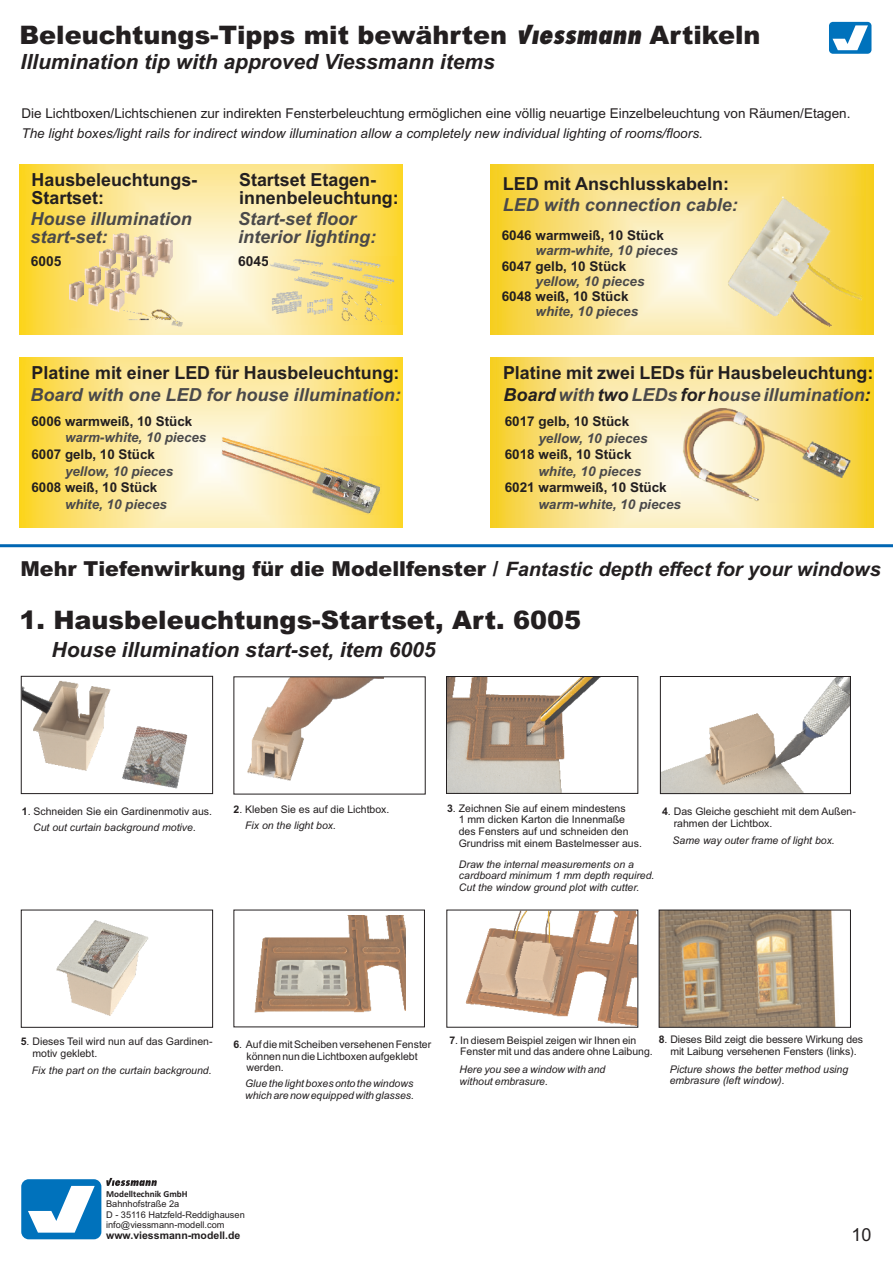
<style>
.page{position:relative;width:893px;height:1263px;background:#fff}
.page>*{position:absolute;margin:0;border:0;box-sizing:border-box;transform-origin:0 0}
.t1{font:900 25.5px "Arial";color:#231f20}
.t2{font:italic 700 21px "Arial";color:#231f20}
.t3{font:900 20.7px "Arial";color:#231f20}
.t4{font:700 18px/18.1px "Arial";color:#231f20}
.t5{font:italic 700 18px/18.1px "Arial";color:#4a494a}
.t6{font:18px "Arial";color:#231f20}
.t7{font:700 13.8px "Arial";color:#231f20}
.t8{font:700 13.5px "Arial";color:#231f20}
.t9{font:italic 700 13.5px "Arial";color:#4a494a}
.t10{font:13.5px "Arial";color:#231f20}
.t11{font:italic 13.5px "Arial";color:#231f20}
.t12{font:10.5px/11.7px "Arial";color:#231f20}
.t13{font:italic 10.5px/11.7px "Arial";color:#231f20}
.t14{font:700 10.5px "Arial";color:#231f20}
.t15{font:9.15px/10.4px "Arial";color:#231f20}
.t16{font:700 9.15px "Calibri";color:#231f20}
.s1{font-family:"Viessmann Normal";font-weight:400}
.s2{color:#231f20}
.s3{font-weight:700;font-style:italic;font-size:19.95px}
.s4{font-weight:700}
</style>
<div class="page">
<svg style="left:20px;top:357px;width:383px;height:170px;background:#fce589"></svg>
<svg style="left:20px;top:164px;width:383px;height:170px;background:#fce68c"></svg>
<img style="left:222px;top:437px;width:160px;height:77px">
<svg style="left:829px;top:22px;width:42px;height:32px"></svg>
<img style="left:69px;top:234px;width:115px;height:93px">
<svg style="left:491px;top:357px;width:382px;height:170px;background:#f9e28b"></svg>
<img style="left:681px;top:407px;width:172px;height:95px">
<svg style="left:491px;top:164px;width:382px;height:170px;background:#f9e186"></svg>
<img style="left:726px;top:196px;width:137px;height:133px">
<img style="left:269px;top:256px;width:129px;height:68px">
<svg style="left:21px;top:1178px;width:136px;height:61px"></svg>
<img style="left:661px;top:912px;width:175px;height:114px">
<div style="left:659px;top:910px;width:192px;height:118px;border:1px solid #231f20"></div>
<img style="left:23px;top:680px;width:165px;height:109px">
<div style="left:21px;top:676px;width:192px;height:118px;border:1px solid #231f20"></div>
<img style="left:247px;top:678px;width:137px;height:103px">
<img style="left:448px;top:678px;width:151px;height:114px">
<div style="left:446px;top:676px;width:192px;height:118px;border:1px solid #231f20"></div>
<img style="left:56px;top:920px;width:93px;height:96px">
<div style="left:21px;top:910px;width:192px;height:118px;border:1px solid #231f20"></div>
<img style="left:465px;top:912px;width:171px;height:113px">
<img style="left:254px;top:916px;width:151px;height:97px">
<img style="left:662px;top:678px;width:187px;height:114px">
<div style="left:660px;top:676px;width:191px;height:118px;border:1px solid #231f20"></div>
<hr style="left:0;top:544px;width:893px;height:3px;background:#0166b3">
<h1 class="t1" style="left:19px;top:25px;width:743px">Beleuchtungs-Tipps mit bewährten <span class="s1">Viessmann</span> Artikeln</h1>
<h2 class="t2" style="left:21px;top:53px;width:476px">Illumination tip with approved Viessmann items</h2>
<p class="t10" style="left:21px;top:108px;width:831px">Die Lichtboxen/Lichtschienen zur indirekten Fensterbeleuchtung ermöglichen eine völlig neuartige Einzelbeleuchtung von Räumen/Etagen.</p>
<p class="t11" style="left:21px;top:128px;width:683px">The light boxes/light rails for indirect window illumination allow a completely new individual lighting of rooms/floors.</p>
<h3 class="t4" style="left:32px;top:172px;width:167px">Hausbeleuchtungs-<br>Startset:</h3>
<h3 class="t5" style="left:31px;top:211px;width:163px">House illumination start-set:</h3>
<h3 class="t7" style="left:31px;top:256px;width:32px">6005</h3>
<h3 class="t4" style="left:239px;top:172px;width:161px">Startset Etagen&shy;innenbeleuchtung:</h3>
<h3 class="t5" style="left:238px;top:211px;width:139px">Start-set floor interior lighting:</h3>
<h3 class="t7" style="left:238px;top:256px;width:32px">6045</h3>
<h3 class="t4" style="left:32px;top:365px;width:369px">Platine mit einer LED für Hausbeleuchtung:</h3>
<h3 class="t5" style="left:31px;top:387px;width:372px">Board with one LED for house illumination:</h3>
<p class="t8" style="left:32px;top:416px;width:162px">6006 warmweiß, 10 Stück</p>
<p class="t8" style="left:32px;top:449px;width:125px">6007 gelb, 10 Stück</p>
<p class="t8" style="left:32px;top:482px;width:127px">6008 weiß, 10 Stück</p>
<p class="t9" style="left:65px;top:433px;width:143px">warm-white, 10 pieces</p>
<p class="t9" style="left:65px;top:466px;width:110px">yellow, 10 pieces</p>
<p class="t9" style="left:65px;top:499px;width:103px">white, 10 pieces</p>
<h3 class="t4" style="left:503px;top:177px;width:228px">LED mit Anschlusskabeln:</h3>
<h3 class="t5" style="left:503px;top:197px;width:237px">LED with connection cable:</h3>
<p class="t8" style="left:502px;top:231px;width:164px">6046 warmweiß, 10 Stück</p>
<p class="t8" style="left:502px;top:261px;width:126px">6047 gelb, 10 Stück</p>
<p class="t8" style="left:502px;top:291px;width:128px">6048 weiß, 10 Stück</p>
<p class="t9" style="left:535px;top:246px;width:144px">warm-white, 10 pieces</p>
<p class="t9" style="left:535px;top:276px;width:111px">yellow, 10 pieces</p>
<p class="t9" style="left:535px;top:306px;width:104px">white, 10 pieces</p>
<h3 class="t4" style="left:503px;top:365px;width:372px">Platine mit zwei LEDs für Hausbeleuchtung:</h3>
<h3 class="t5" style="left:504px;top:387px;width:368px"><span class="s2">Board</span> with <span class="s2">two</span> LEDs <span class="s2">for h</span>ouse illumination<span class="s2">:</span></h3>
<p class="t8" style="left:505px;top:416px;width:126px">6017 gelb, 10 Stück</p>
<p class="t8" style="left:505px;top:449px;width:128px">6018 weiß, 10 Stück</p>
<p class="t8" style="left:505px;top:482px;width:164px">6021 warmweiß, 10 Stück</p>
<p class="t9" style="left:538px;top:433px;width:111px">yellow, 10 pieces</p>
<p class="t9" style="left:538px;top:466px;width:104px">white, 10 pieces</p>
<p class="t9" style="left:538px;top:499px;width:144px">warm-white, 10 pieces</p>
<h3 class="t3" style="left:20px;top:561px;width:862px">Mehr Tiefenwirkung für die Modellfenster / <span class="s3">Fantastic depth effect for your windows</span></h3>
<h1 class="t1" style="left:19px;top:611px;width:563px">1. Hausbeleuchtungs-Startset, Art. 6005</h1>
<h2 class="t2" style="left:52px;top:642px;width:385px">House illumination start-set, item 6005</h2>
<p class="t12" style="left:22px;top:806px;width:192px"><span class="s4">1</span>. Schneiden Sie ein Gardinenmotiv aus.</p>
<p class="t12" style="left:234px;top:804px;width:157px"><span class="s4">2</span>. Kleben Sie es auf die Lichtbox.</p>
<p class="t12" style="left:459px;top:803px;width:185px;text-indent:-12px"><span class="s4">3</span>. Zeichnen Sie auf einem mindestens<br>1 mm dicken Karton die Innenmaße des Fensters auf und schneiden den Grundriss mit einem Bastelmesser aus.</p>
<p class="t12" style="left:674px;top:807px;width:184px;text-indent:-12px"><span class="s4">4</span>. Das Gleiche geschieht mit dem Außen&shy;rahmen der Lichtbox.</p>
<p class="t13" style="left:33px;top:822px;width:164px">Cut out curtain background motive.</p>
<p class="t13" style="left:245px;top:820px;width:93px">Fix on the light box.</p>
<p class="t13" style="left:673px;top:835px;width:164px">Same way outer frame of light box.</p>
<p class="t13" style="left:459px;top:859px;width:197px">Draw the internal measurements on a cardboard minimum 1 mm depth required.<br>Cut the window ground plot with cutter.</p>
<p class="t12" style="left:32px;top:1036px;width:182px;text-indent:-12px"><span class="s4">5</span>. Dieses Teil wird nun auf das Gardinen&shy;motiv geklebt.</p>
<p class="t12" style="left:247px;top:1039px;width:186px;text-indent:-13px"><span class="s4">6</span>. Auf die mit Scheiben versehenen Fenster können nun die Lichtboxen aufgeklebt werden.</p>
<p class="t12" style="left:460px;top:1035px;width:194px;text-indent:-11px"><span class="s4">7</span>. In diesem Beispiel zeigen wir Ihnen ein<br>Fenster mit und das andere ohne Laibung.</p>
<p class="t12" style="left:659px;top:1035px;width:206px;text-align:center"><span class="s4">8</span>. Dieses Bild zeigt die bessere Wirkung des mit Laibung versehenen Fensters (links).</p>
<p class="t13" style="left:460px;top:1064px;width:147px">Here you see a window with and without embrasure.</p>
<p class="t13" style="left:670px;top:1064px;width:180px">Picture shows the better method using embrasure (left window).</p>
<p class="t13" style="left:32px;top:1065px;width:181px">Fix the part on the curtain background.</p>
<p class="t13" style="left:245px;top:1078px;width:170px">Glue the light boxes onto the windows which are now equipped with glasses.</p>
<p class="t16" style="left:106px;top:1190px;width:83px">Modelltechnik GmbH</p>
<p class="t15" style="left:106px;top:1200px;width:140px">Bahnhofstraße 2a<br>D - 35116 Hatzfeld-Reddighausen info@viessmann-modell.com</p>
<p class="t14" style="left:106px;top:1231px;width:136px">www.viessmann-modell.de</p>
<h3 class="t6" style="left:851px;top:1227px;width:22px">10</h3>
</div>
